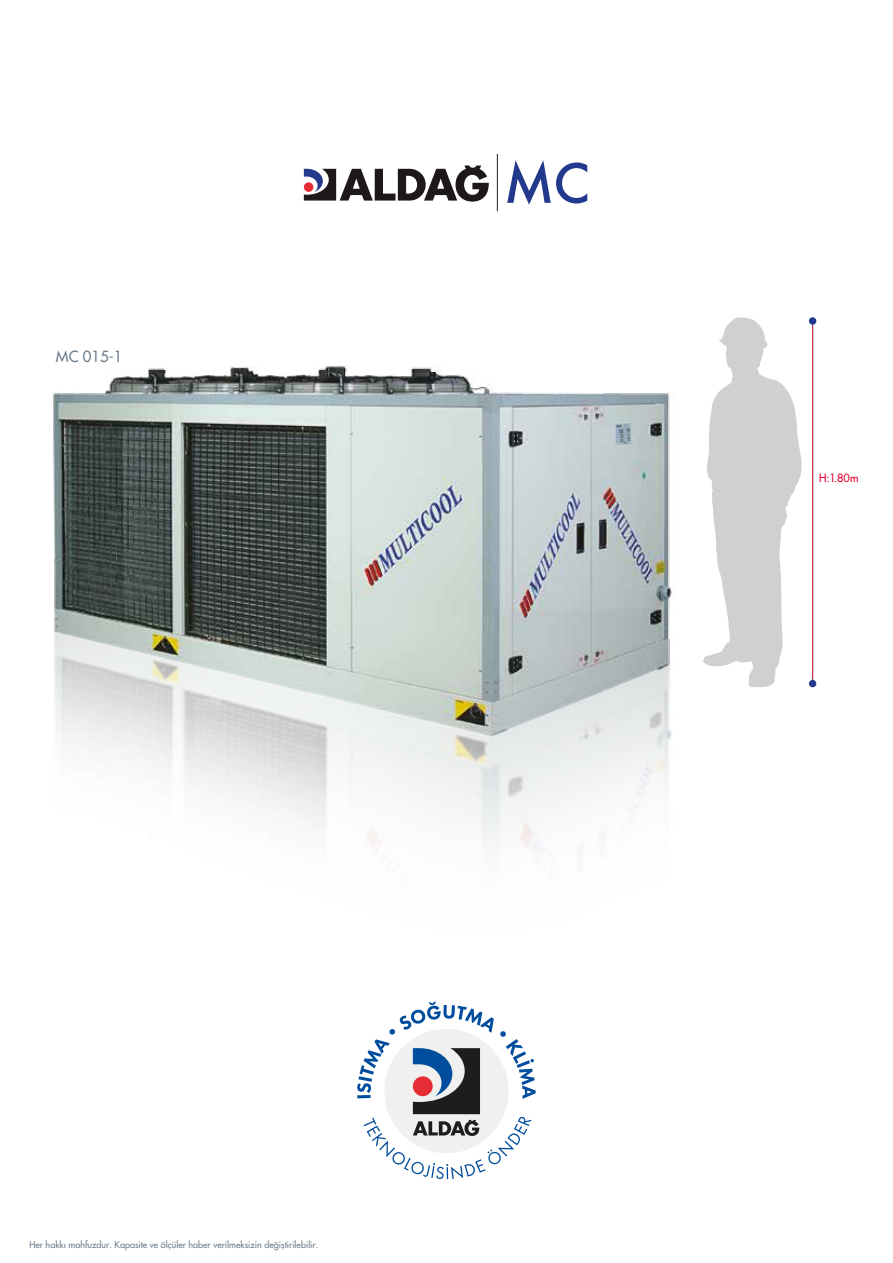
<style>
.page{position:relative;width:893px;height:1263px;background:#fff}
.page>*{position:absolute;margin:0;border:0;box-sizing:border-box;transform-origin:0 0}
.t1{font:500 52.5px "Futura";color:#22398d}
.t2{font:15px "Futura";color:#6d7d8d}
.t3{font:11.1px "Futura";color:#e4032d}
.t4{font:9px "Futura";color:#6d7d8d}
</style>
<div class="page">
<svg style="left:357px;top:1001px;width:179px;height:178px"></svg>
<svg style="left:304px;top:165px;width:185px;height:37px"></svg>
<hr style="left:497px;top:154px;width:1px;height:57px;background:#1d1d1b">
<img style="left:53px;top:366px;width:623px;height:486px">
<svg style="left:703px;top:317px;width:99px;height:371px"></svg>
<hr style="left:812px;top:321px;width:1px;height:363px;background:#22398d">
<div style="left:809px;top:317px;width:7px;height:8px;background:#22398d;border-radius:50%"></div>
<div style="left:809px;top:680px;width:7px;height:7px;background:#22398d;border-radius:50%"></div>
<hr style="left:812px;top:325px;width:1px;height:354px;background:#e62d36">
<h2 class="t2" style="left:56px;top:347px;width:68px">MC 015-1</h2>
<h1 class="t1" style="left:504px;top:147px;width:88px">MC</h1>
<p class="t3" style="left:819px;top:470px;width:41px">H:1.80m</p>
<p class="t4" style="left:29px;top:1239px;width:290px">Her hakkı mahfuzdur. Kapasite ve ölçüler haber verilmeksizin değiştirilebilir.</p>
</div>
